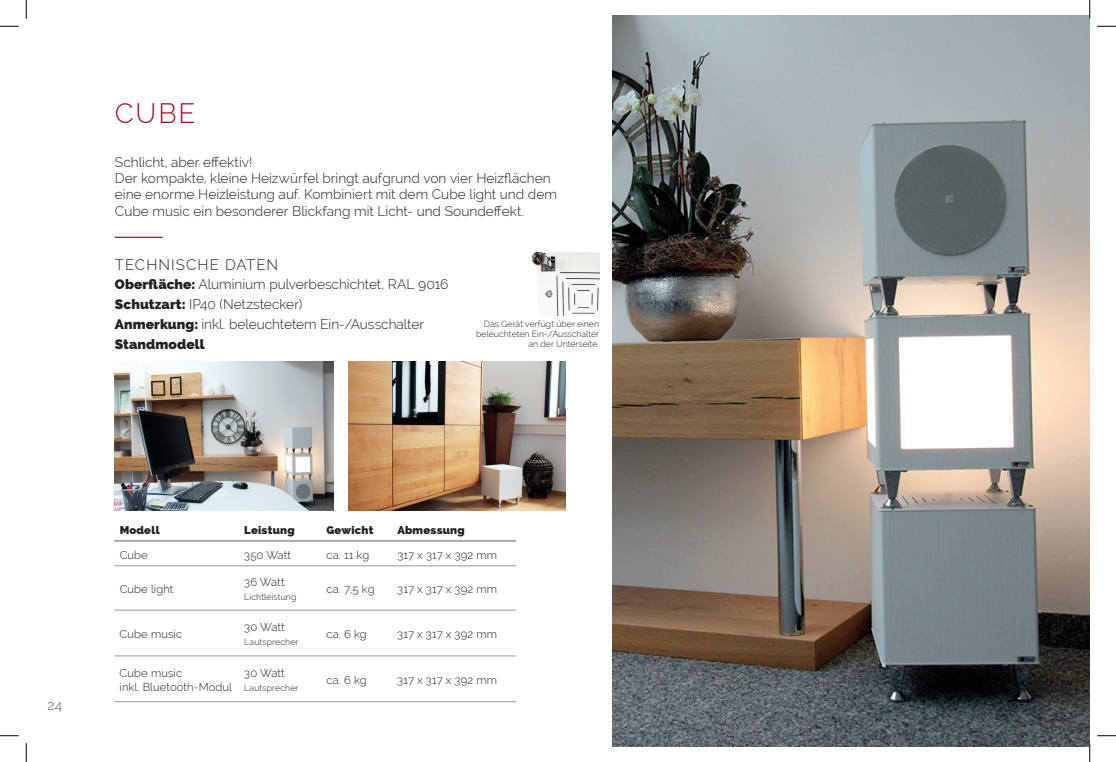
<style>
.page{position:relative;width:1116px;height:762px;background:#fff}
.page>*{position:absolute;margin:0;border:0;box-sizing:border-box;transform-origin:0 0}
.t1{font:300 27.5px "Raleway";color:#9c1129}
.t2{font:300 15px "Raleway";letter-spacing:.065em;color:#231f20}
.t3{font:300 13.75px/16.2px "Raleway";color:#231f20}
.t4{font:300 13.75px "Raleway";color:#57585a}
.t5{font:300 11.25px/13.8px "Raleway";letter-spacing:.01em;color:#231f20}
.t6{font:800 11.25px "Raleway";letter-spacing:.02em;color:#231f20}
.t7{font:300 8.75px/10px "Raleway";color:#231f20;text-align:right}
.s1{font-weight:800}
</style>
<div class="page">
<img style="left:531px;top:251px;width:68px;height:64px">
<hr style="left:115px;top:236px;width:48px;height:2px;background:#9c1129">
<hr style="left:114px;top:565px;width:125px;height:1px;background:#97999c">
<hr style="left:239px;top:565px;width:82px;height:1px;background:#97999c">
<hr style="left:321px;top:565px;width:71px;height:1px;background:#97999c">
<hr style="left:392px;top:565px;width:124px;height:1px;background:#97999c">
<hr style="left:114px;top:609px;width:125px;height:1px;background:#97999c">
<hr style="left:239px;top:609px;width:82px;height:1px;background:#97999c">
<hr style="left:321px;top:609px;width:71px;height:1px;background:#97999c">
<hr style="left:392px;top:609px;width:124px;height:1px;background:#97999c">
<hr style="left:114px;top:655px;width:125px;height:1px;background:#97999c">
<hr style="left:239px;top:655px;width:82px;height:1px;background:#97999c">
<hr style="left:321px;top:655px;width:71px;height:1px;background:#97999c">
<hr style="left:392px;top:655px;width:124px;height:1px;background:#97999c">
<hr style="left:114px;top:701px;width:125px;height:1px;background:#97999c">
<hr style="left:239px;top:701px;width:82px;height:1px;background:#97999c">
<hr style="left:321px;top:701px;width:71px;height:1px;background:#97999c">
<hr style="left:392px;top:701px;width:124px;height:1px;background:#97999c">
<hr style="left:114px;top:540px;width:125px;height:1px;background:#57585a">
<hr style="left:239px;top:540px;width:82px;height:1px;background:#57585a">
<hr style="left:321px;top:540px;width:71px;height:1px;background:#57585a">
<hr style="left:392px;top:540px;width:124px;height:1px;background:#57585a">
<img style="left:613px;top:16px;width:476px;height:730px">
<img style="left:115px;top:362px;width:219px;height:148px">
<img style="left:348px;top:362px;width:217px;height:148px">
<svg style="left:0;top:25px;width:19px;height:2px"></svg>
<svg style="left:1097px;top:25px;width:18px;height:2px"></svg>
<svg style="left:0;top:735px;width:19px;height:1px"></svg>
<svg style="left:1097px;top:735px;width:18px;height:1px"></svg>
<svg style="left:25px;top:0;width:2px;height:19px"></svg>
<svg style="left:25px;top:743px;width:2px;height:18px"></svg>
<svg style="left:1088px;top:0;width:2px;height:19px"></svg>
<svg style="left:1088px;top:742px;width:2px;height:19px"></svg>
<h1 class="t1" style="left:115px;top:97px;width:82px">CUBE</h1>
<p class="t3" style="left:115px;top:154px;width:443px">Schlicht, aber effektiv!<br>Der kompakte, kleine Heizwürfel bringt aufgrund von vier Heizflächen eine enorme Heizleistung auf. Kombiniert mit dem Cube light und dem Cube music ein besonderer Blickfang mit Licht- und Soundeffekt.</p>
<p class="t2" style="left:115px;top:255px;width:165px">TECHNISCHE DATEN</p>
<p class="t3" style="left:115px;top:274px;width:335px;line-height:19.8px"><span class="s1">Oberfläche:</span> Aluminium pulverbeschichtet, RAL 9016<br><span class="s1">Schutzart:</span> IP40 (Netzstecker)<br><span class="s1">Anmerkung:</span> inkl. beleuchtetem Ein-/Ausschalter <span class="s1">Standmodell</span></p>
<p class="t7" style="left:476px;top:318px;width:125px">Das Gerät verfügt über einen beleuchteten Ein-/Ausschalter an der Unterseite.</p>
<p class="t4" style="left:48px;top:696px;width:16px">24</p>
<p class="t6" style="left:120px;top:523px;width:42px">Modell</p>
<p class="t6" style="left:244px;top:523px;width:52px">Leistung</p>
<p class="t6" style="left:326px;top:523px;width:49px">Gewicht</p>
<p class="t6" style="left:397px;top:523px;width:69px">Abmessung</p>
<p class="t5" style="left:120px;top:547px;width:30px">Cube</p>
<p class="t5" style="left:244px;top:547px;width:48px">350 Watt</p>
<p class="t5" style="left:326px;top:547px;width:44px">ca. 11 kg</p>
<p class="t5" style="left:397px;top:547px;width:101px">317 x 317 x 392 mm</p>
<p class="t5" style="left:120px;top:582px;width:55px">Cube light</p>
<p class="t5" style="left:244px;top:575px;width:42px">36 Watt</p>
<p class="t7" style="left:244px;top:591px;width:54px">Lichtleistung</p>
<p class="t5" style="left:326px;top:582px;width:50px">ca. 7,5 kg</p>
<p class="t5" style="left:397px;top:582px;width:101px">317 x 317 x 392 mm</p>
<p class="t5" style="left:120px;top:627px;width:64px">Cube music</p>
<p class="t5" style="left:244px;top:620px;width:42px">30 Watt</p>
<p class="t7" style="left:244px;top:636px;width:56px">Lautsprecher</p>
<p class="t5" style="left:120px;top:666px;width:114px">Cube music<br>inkl. Bluetooth-Modul</p>
<p class="t5" style="left:244px;top:666px;width:42px">30 Watt</p>
<p class="t7" style="left:244px;top:682px;width:56px">Lautsprecher</p>
<p class="t5" style="left:326px;top:627px;width:42px">ca. 6 kg</p>
<p class="t5" style="left:397px;top:627px;width:101px">317 x 317 x 392 mm</p>
<p class="t5" style="left:326px;top:672px;width:42px">ca. 6 kg</p>
<p class="t5" style="left:397px;top:672px;width:101px">317 x 317 x 392 mm</p>
</div>
